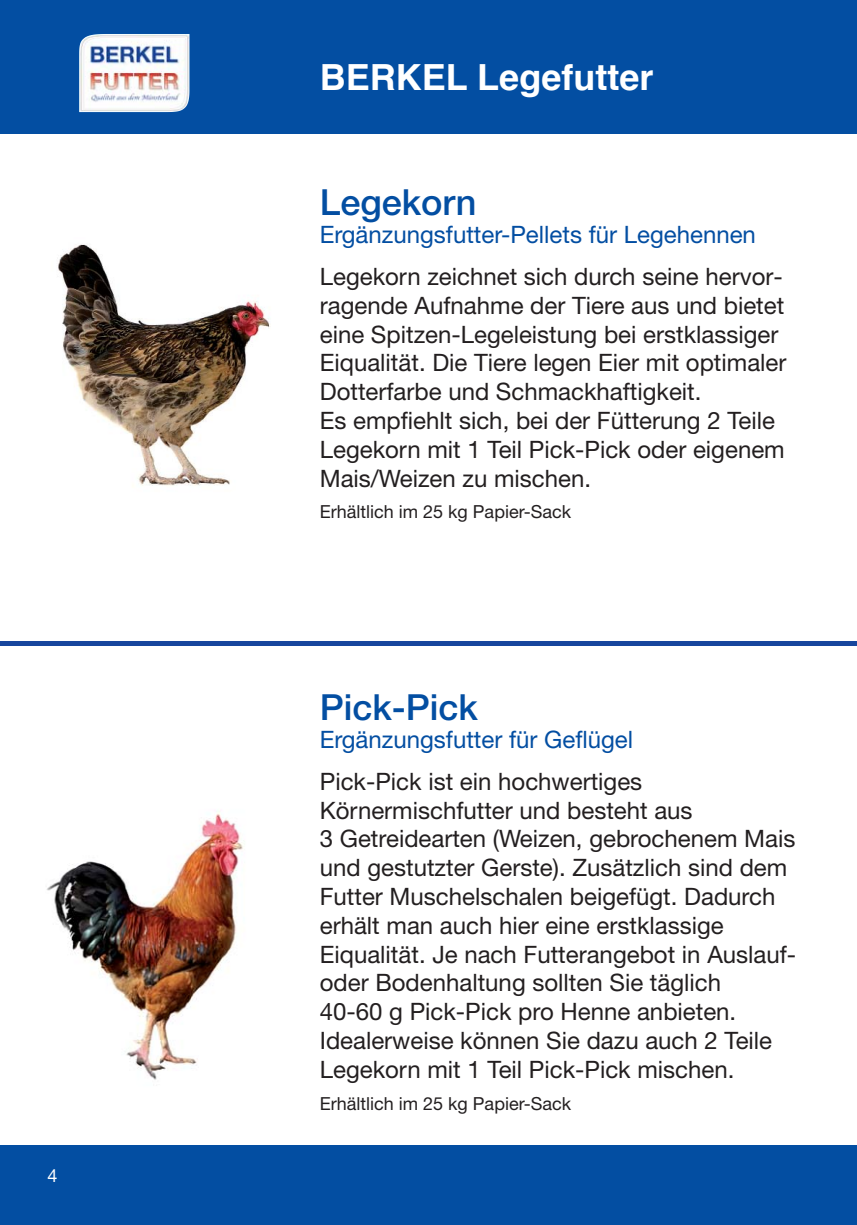
<style>
.page{position:relative;width:857px;height:1225px;background:#fff}
.page>*{position:absolute;margin:0;border:0;box-sizing:border-box;transform-origin:0 0}
.t1{font:500 36px "Helvetica Neue";color:#034ea2}
.t2{font:700 36px "Helvetica";color:#fff}
.t3{font:24px/28.8px "Helvetica Neue";color:#231f20}
.t4{font:24px "Helvetica Neue";color:#034ea2}
.t5{font:18px "Helvetica Neue";color:#231f20}
.t6{font:18px "Helvetica Neue";color:#fff}
</style>
<div class="page">
<div style="left:0;top:1145px;width:856px;height:80px;background:#034ea2"></div>
<div style="left:0;top:1px;width:856px;height:133px;background:#034ea2"></div>
<img style="left:188px;top:34px;width:1px;height:66px">
<hr style="left:0;top:641px;width:856px;height:4px;background:#17469d">
<img style="left:46px;top:811px;width:198px;height:269px">
<img style="left:58px;top:244px;width:212px;height:242px">
<p class="t6" style="left:47px;top:1169px;width:12px">4</p>
<h1 class="t2" style="left:319px;top:62px;width:335px">BERKEL Legefutter</h1>
<h1 class="t1" style="left:319px;top:189px;width:158px">Legekorn</h1>
<p class="t4" style="left:319px;top:226px;width:437px">Ergänzungsfutter-Pellets für Legehennen</p>
<p class="t3" style="left:319px;top:264px;width:468px">Legekorn zeichnet sich durch seine hervor&shy;ragende Aufnahme der Tiere aus und bietet eine Spitzen-Legeleistung bei erstklassiger Eiqualität. Die Tiere legen Eier mit optimaler Dotterfarbe und Schmackhaftigkeit.<br>Es empfiehlt sich, bei der Fütterung 2 Teile Legekorn mit 1 Teil Pick-Pick oder eigenem Mais/Weizen zu mischen.</p>
<p class="t5" style="left:319px;top:505px;width:253px">Erhältlich im 25 kg Papier-Sack</p>
<h1 class="t1" style="left:319px;top:694px;width:160px">Pick-Pick</h1>
<p class="t4" style="left:319px;top:730px;width:315px">Ergänzungsfutter für Geflügel</p>
<p class="t3" style="left:319px;top:769px;width:478px">Pick-Pick ist ein hochwertiges Körnermischfutter und besteht aus<br>3 Getreidearten (Weizen, gebrochenem Mais und gestutzter Gerste). Zusätzlich sind dem Futter Muschelschalen beigefügt. Dadurch erhält man auch hier eine erstklassige Eiqualität. Je nach Futterangebot in Auslauf&shy;oder Bodenhaltung sollten Sie täglich<br>40-60 g Pick-Pick pro Henne anbieten.<br>Idealerweise können Sie dazu auch 2 Teile Legekorn mit 1 Teil Pick-Pick mischen.</p>
<p class="t5" style="left:319px;top:1096px;width:253px">Erhältlich im 25 kg Papier-Sack</p>
</div>
